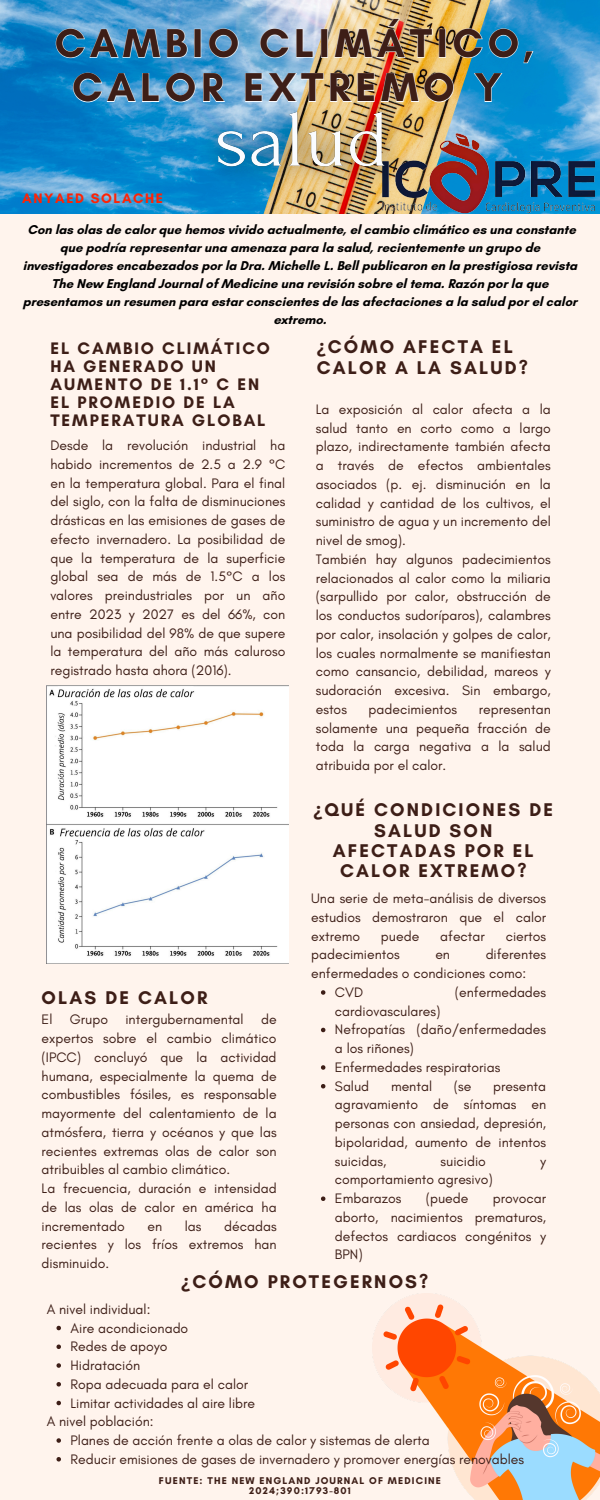
<style>
.page{position:relative;width:600px;height:1500px;background:#fff4ed}
.page>*{position:absolute;margin:0;border:0;box-sizing:border-box;transform-origin:0 0}
.t1{font:700 41px/44.2px "Glacial Indifference";letter-spacing:.115em;color:#3d1e17;text-align:center}
.t2{font:700 18.8px/20.2px "Glacial Indifference";letter-spacing:.115em;color:#3d1e17}
.t3{font:700 17px/18px "Glacial Indifference";letter-spacing:.115em;color:#3d1e17}
.t4{font:14px/18.8px "Glacial Indifference";color:#3d1e17;text-align:justify}
.t5{font:700 14px "Glacial Indifference";letter-spacing:.115em;color:#ff2305}
.t6{font:700 13.1px/18px "Glacial Indifference";color:#000;text-align:center}
.t7{font:700 10px/10.5px "Glacial Indifference";letter-spacing:.115em;color:#3d1e17;text-align:center}
.s1{font-family:"Noto Sans"}
</style>
<div class="page">
<img style="left:47px;top:686px;width:242px;height:278px">
<img style="left:373px;top:1293px;width:227px;height:207px">
<img style="left:0;top:0;width:600px;height:213px">
<img style="left:374px;top:130px;width:226px;height:84px">
<svg style="left:56px;top:1326px;width:5px;height:4px"></svg>
<svg style="left:56px;top:1345px;width:5px;height:4px"></svg>
<svg style="left:56px;top:1363px;width:5px;height:5px"></svg>
<svg style="left:56px;top:1382px;width:5px;height:5px"></svg>
<svg style="left:56px;top:1401px;width:5px;height:4px"></svg>
<svg style="left:56px;top:1438px;width:5px;height:5px"></svg>
<svg style="left:56px;top:1457px;width:5px;height:5px"></svg>
<img style="left:182px;top:103px;width:238px;height:102px">
<img style="left:55px;top:18px;width:479px;height:45px">
<img style="left:73px;top:72px;width:430px;height:31px">
<svg style="left:321px;top:990px;width:4px;height:5px"></svg>
<svg style="left:321px;top:1028px;width:4px;height:4px"></svg>
<svg style="left:321px;top:1065px;width:4px;height:5px"></svg>
<svg style="left:321px;top:1084px;width:4px;height:4px"></svg>
<svg style="left:321px;top:1196px;width:4px;height:5px"></svg>
<p class="t1" style="left:55px;top:21px;width:481px">CAMBIO CLIMÁTICO,<br>CALOR EXTREMO Y</p>
<h6 class="t5" style="left:22px;top:190px;width:142px">ANYAED SOLACHE</h6>
<p class="t6" style="left:23px;top:220px;width:556px">Con las olas de calor que hemos vivido actualmente, el cambio climático es una constante que podría representar una amenaza para la salud, recientemente un grupo de investigadores encabezados por la Dra. Michelle L. Bell publicaron en la prestigiosa revista The New England Journal of Medicine una revisión sobre el tema. Razón por la que presentamos un resumen para estar conscientes de las afectaciones a la salud por el calor extremo.</p>
<p class="t3" style="left:50px;top:339px;width:221px">EL CAMBIO CLIMÁTICO<br>HA GENERADO UN<br>AUMENTO DE 1.1° C EN<br>EL PROMEDIO DE LA<br>TEMPERATURA GLOBAL</p>
<p class="t4" style="left:50px;top:436px;width:237px">Desde la revolución industrial ha habido incrementos de 2.5 a 2.9 °C en la temperatura global. Para el final del siglo, con la falta de disminuciones drásticas en las emisiones de gases de efecto invernadero. La posibilidad de que la temperatura de la superficie global sea de más de 1.5°C a los valores preindustriales por un año entre 2023 y 2027 es del 66%, con una posibilidad del 98% de que supere la temperatura del año más caluroso registrado hasta ahora (2016).</p>
<h3 class="t2" style="left:317px;top:337px;width:213px"><span class="s1">¿</span>CÓMO AFECTA EL<br>CALOR A LA SALUD?</h3>
<h6 class="t4" style="left:316px;top:400px;width:237px;text-align:left">La exposición al calor afecta a la salud tanto en corto como a largo plazo, indirectamente también afecta a través de efectos ambientales asociados (p. ej. disminución en la calidad y cantidad de los cultivos, el suministro de agua y un incremento del nivel de smog).<br>También hay algunos padecimientos relacionados al calor como la miliaria (sarpullido por calor, obstrucción de los conductos sudoríparos), calambres por calor, insolación y golpes de calor, los cuales normalmente se manifiestan como cansancio, debilidad, mareos y sudoración excesiva. Sin embargo, estos</h6>
<h6 class="t4" style="left:369px;top:700px;width:90px">padecimientos</h6>
<h6 class="t4" style="left:316px;top:700px;width:237px;text-indent:163px">representan solamente una pequeña fracción de toda la carga negativa a la salud atribuida por el calor.</h6>
<p class="t2" style="left:314px;top:800px;width:241px;text-align:center"><span class="s1">¿</span>QUÉ CONDICIONES DE<br>SALUD SON<br>AFECTADAS POR EL<br>CALOR EXTREMO?</p>
<p class="t4" style="left:311px;top:889px;width:237px">Una serie de meta-análisis de diversos estudios demostraron que el calor extremo</p>
<p class="t4" style="left:381px;top:926px;width:40px">puede</p>
<p class="t4" style="left:440px;top:926px;width:46px">afectar</p>
<p class="t4" style="left:506px;top:926px;width:42px">ciertos</p>
<p class="t4" style="left:311px;top:945px;width:90px">padecimientos</p>
<p class="t4" style="left:435px;top:945px;width:16px">en</p>
<p class="t4" style="left:311px;top:945px;width:237px;text-indent:174px">diferentes enfermedades o condiciones como:</p>
<p class="t4" style="left:335px;top:983px;width:30px">CVD</p>
<p class="t4" style="left:455px;top:983px;width:93px">(enfermedades</p>
<p class="t4" style="left:335px;top:1001px;width:107px">cardiovasculares)</p>
<p class="t4" style="left:335px;top:1020px;width:213px">Nefropatías (daño/enfermedades a los riñones)</p>
<h6 class="t4" style="left:335px;top:1058px;width:167px">Enfermedades respiratorias</h6>
<p class="t4" style="left:335px;top:1076px;width:36px">Salud</p>
<p class="t4" style="left:391px;top:1076px;width:43px">mental</p>
<p class="t4" style="left:454px;top:1076px;width:19px">(se</p>
<h3 class="t2" style="left:42px;top:987px;width:167px">OLAS DE CALOR</h3>
<p class="t4" style="left:42px;top:1010px;width:237px;text-align:left">El Grupo intergubernamental de expertos sobre el cambio climático (IPCC) concluyó que la actividad humana, especialmente la quema de combustibles fósiles, es responsable mayormente del calentamiento de la atmósfera, tierra y océanos y que las recientes extremas olas de calor son atribuibles al cambio climático.<br>La frecuencia, duración e intensidad de las olas de calor en américa ha incrementado</p>
<p class="t4" style="left:335px;top:1076px;width:213px;text-indent:158px">presenta agravamiento de síntomas en personas con ansiedad, depresión, bipolaridad, aumento de intentos suicidas,</p>
<p class="t4" style="left:441px;top:1151px;width:47px">suicidio</p>
<p class="t4" style="left:540px;top:1151px;width:7px">y</p>
<p class="t4" style="left:335px;top:1170px;width:159px">comportamiento agresivo)</p>
<p class="t4" style="left:335px;top:1189px;width:68px">Embarazos</p>
<p class="t4" style="left:426px;top:1189px;width:44px">(puede</p>
<p class="t4" style="left:335px;top:1189px;width:213px;text-indent:158px">provocar aborto, nacimientos prematuros, defectos cardiacos congénitos y BPN)</p>
<p class="t4" style="left:42px;top:1216px;width:237px;text-indent:182px">décadas recientes y los fríos extremos han disminuido.</p>
<p class="t4" style="left:148px;top:1216px;width:16px">en</p>
<p class="t4" style="left:185px;top:1216px;width:18px">las</p>
<h5 class="t2" style="left:181px;top:1271px;width:249px"><span class="s1">¿</span>CÓMO PROTEGERNOS?</h5>
<h3 class="t4" style="left:47px;top:1299px;width:105px">A nivel individual:</h3>
<h3 class="t4" style="left:71px;top:1318px;width:119px">Aire acondicionado</h3>
<h6 class="t4" style="left:71px;top:1337px;width:98px">Redes de apoyo</h6>
<h6 class="t4" style="left:71px;top:1356px;width:71px">Hidratación</h6>
<p class="t4" style="left:71px;top:1374px;width:179px">Ropa adecuada para el calor</p>
<h3 class="t4" style="left:71px;top:1393px;width:186px">Limitar actividades al aire libre</h3>
<h6 class="t4" style="left:47px;top:1412px;width:108px">A nivel población:</h6>
<p class="t4" style="left:71px;top:1431px;width:361px">Planes de acción frente a olas de calor y sistemas de alerta</p>
<p class="t4" style="left:71px;top:1449px;width:455px">Reducir emisiones de gases de invernadero y promover energías renovables</p>
<p class="t7" style="left:159px;top:1475px;width:284px">FUENTE: THE NEW ENGLAND JOURNAL OF MEDICINE<br>2024;390:1793-801</p>
</div>
